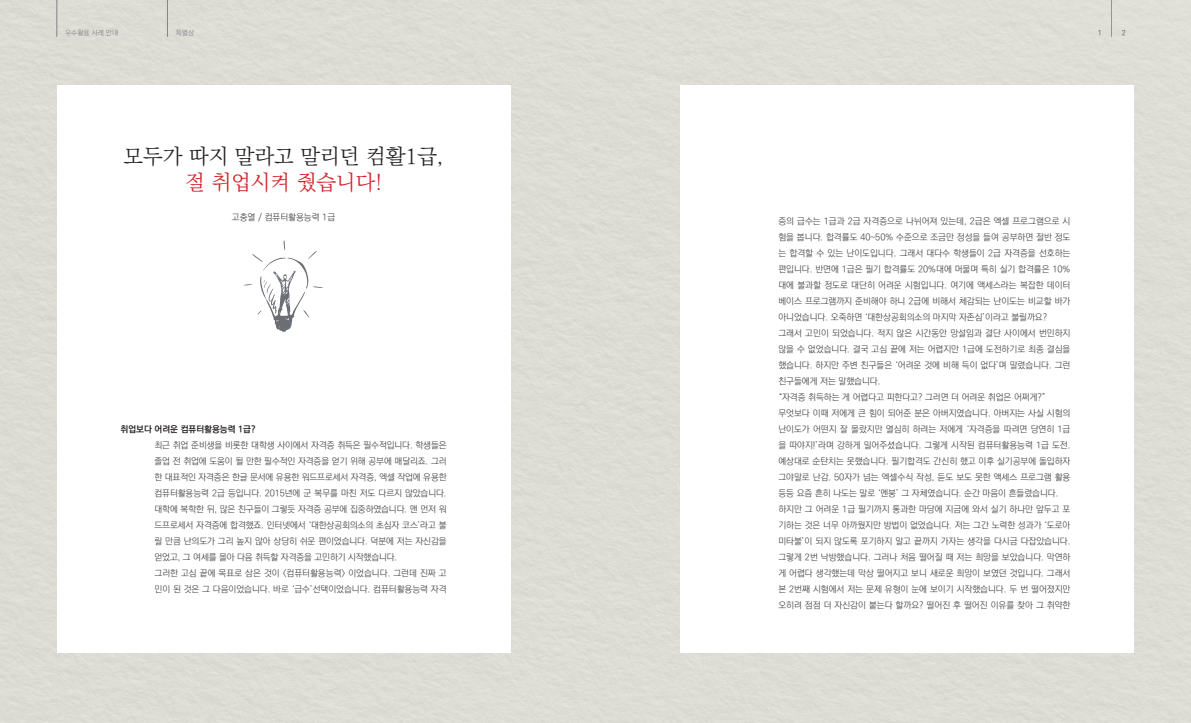
<style>
.page{position:relative;width:1191px;height:723px;background:#fff}
.page>*{position:absolute;margin:0;border:0;box-sizing:border-box;transform-origin:0 0}
.t1{font:300 21px "Ko Pub Batang";color:#231f20}
.t2{font:300 21px "Ko Pub Batang";color:#d1232a}
.본문{font:300 9px/16px "Ko Pub Dotum";color:#3e3e3f;text-align:justify}
.t3{font:700 9px "Ko Pub Dotum";color:#231f20}
.t4{font:300 7px "Ko Pub Dotum";color:#808285}
.t5{font:300 7px "Ko Pub Dotum";color:#3e3e3f}
</style>
<div class="page">
<hr style="left:57px;top:0;width:1px;height:37px;background:#808285">
<hr style="left:1111px;top:0;width:1px;height:37px;background:#939598">
<svg style="left:244px;top:240px;width:79px;height:92px"></svg>
<hr style="left:167px;top:0;width:1px;height:37px;background:#808285">
<p class="t4" style="left:65px;top:30px;width:54px">우수활용 사례 안내</p>
<p class="t5" style="left:1097px;top:30px;width:5px">1</p>
<p class="t5" style="left:1121px;top:30px;width:5px">2</p>
<p class="t4" style="left:176px;top:30px;width:20px">특별상</p>
<p class="t1" style="left:123px;top:146px;width:321px">모두가 따지 말라고 말리던 컴활1급,</p>
<p class="t2" style="left:185px;top:172px;width:198px">절 취업시켜 줬습니다!</p>
<p class="본문" style="left:232px;top:209px;width:105px">고충열 / 컴퓨터활용능력 1급</p>
<p class="t3" style="left:120px;top:425px;width:136px">취업보다 어려운 컴퓨터활용능력 1급?</p>
<p class="본문" style="left:154px;top:437px;width:293px">최근 취업 준비생을 비롯한 대학생 사이에서 자격증 취득은 필수적입니다. 학생들은 졸업 전 취업에 도움이 될 만한 필수적인 자격증을 얻기 위해 공부에 매달리죠. 그러 한 대표적인 자격증은 한글 문서에 유용한 워드프로세서 자격증, 엑셀 작업에 유용한 컴퓨터활용능력 2급 등입니다. 2015년에 군 복무를 마친 저도 다르지 않았습니다. 대학에 복학한 뒤, 많은 친구들이 그렇듯 자격증 공부에 집중하였습니다. 맨 먼저 워 드프로세서 자격증에 합격했죠. 인터넷에서 ‘대한상공회의소의 초심자 코스’라고 불 릴 만큼 난의도가 그리 높지 않아 상당히 쉬운 편이었습니다. 덕분에 저는 자신감을 얻었고, 그 여세를 몰아 다음 취득할 자격증을 고민하기 시작했습니다.</p>
<p class="본문" style="left:154px;top:565px;width:293px">그러한 고심 끝에 목표로 삼은 것이 &lt;컴퓨터활용능력&gt; 이었습니다. 그런데 진짜 고 민이 된 것은 그 다음이었습니다. 바로 ‘급수’선택이었습니다. 컴퓨터활용능력 자격</p>
<p class="본문" style="left:778px;top:213px;width:293px">증의 급수는 1급과 2급 자격증으로 나뉘어져 있는데, 2급은 엑셀 프로그램으로 시 험을 봅니다. 합격률도 40~50% 수준으로 조금만 정성을 들여 공부하면 절반 정도 는 합격할 수 있는 난이도입니다. 그래서 대다수 학생들이 2급 자격증을 선호하는 편입니다. 반면에 1급은 필기 합격률도 20%대에 머물며 특히 실기 합격률은 10% 대에 불과할 정도로 대단히 어려운 시험입니다. 여기에 액세스라는 복잡한 데이터 베이스 프로그램까지 준비해야 하니 2급에 비해서 체감되는 난이도는 비교할 바가 아니었습니다. 오죽하면 ‘대한상공회의소의 마지막 자존심’이라고 불릴까요?</p>
<p class="본문" style="left:778px;top:325px;width:293px">그래서 고민이 되었습니다. 적지 않은 시간동안 망설임과 결단 사이에서 번민하지 않을 수 없었습니다. 결국 고심 끝에 저는 어렵지만 1급에 도전하기로 최종 결심을 했습니다. 하지만 주변 친구들은 ‘어려운 것에 비해 득이 없다’며 말렸습니다. 그런 친구들에게 저는 말했습니다.</p>
<p class="본문" style="left:778px;top:389px;width:269px">“자격증 취득하는 게 어렵다고 피한다고? 그러면 더 어려운 취업은 어쩌게?”</p>
<p class="본문" style="left:778px;top:405px;width:293px">무엇보다 이때 저에게 큰 힘이 되어준 분은 아버지였습니다. 아버지는 사실 시험의 난이도가 어떤지 잘 몰랐지만 열심히 하려는 저에게 ‘자격증을 따려면 당연히 1급 을 따야지!’라며 강하게 밀어주셨습니다. 그렇게 시작된 컴퓨터활용능력 1급 도전. 예상대로 순탄치는 못했습니다. 필기합격도 간신히 했고 이후 실기공부에 돌입하자 그야말로 난감. 50자가 넘는 엑셀수식 작성, 듣도 보도 못한 액세스 프로그램 활용 등등 요즘 흔히 나도는 말로 ‘멘붕’ 그 자체였습니다. 순간 마음이 흔들렸습니다.</p>
<p class="본문" style="left:778px;top:501px;width:293px">하지만 그 어려운 1급 필기까지 통과한 마당에 지금에 와서 실기 하나만 앞두고 포 기하는 것은 너무 아까웠지만 방법이 없었습니다. 저는 그간 노력한 성과가 ‘도로아 미타불’이 되지 않도록 포기하지 말고 끝까지 가자는 생각을 다시금 다잡았습니다. 그렇게 2번 낙방했습니다. 그러나 처음 떨어질 때 저는 희망을 보았습니다. 막연하 게 어렵다 생각했는데 막상 떨어지고 보니 새로운 희망이 보였던 것입니다. 그래서 본 2번째 시험에서 저는 문제 유형이 눈에 보이기 시작했습니다. 두 번 떨어졌지만 오히려 점점 더 자신감이 붙는다 할까요? 떨어진 후 떨어진 이유를 찾아 그 취약한</p>
</div>
